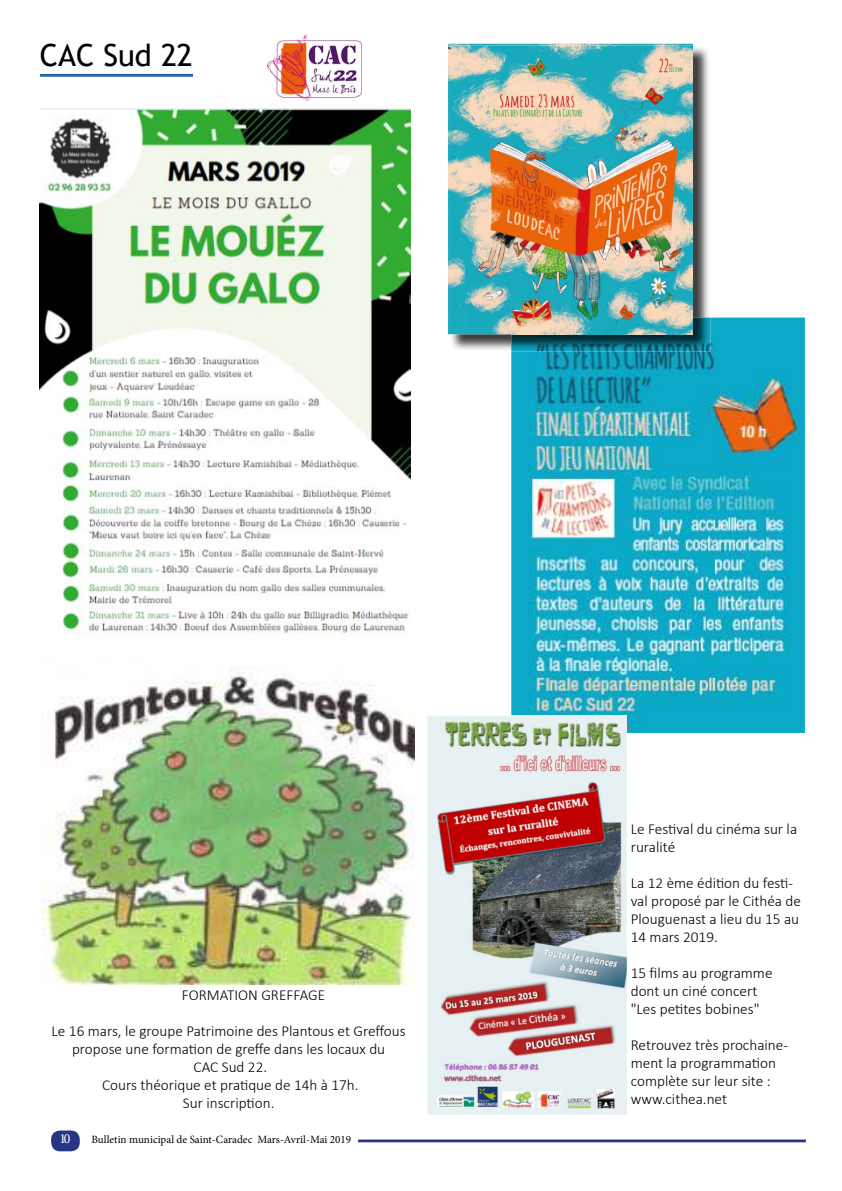
<style>
.page{position:relative;width:842px;height:1191px;background:#fff}
.page>*{position:absolute;margin:0;border:0;box-sizing:border-box;transform-origin:0 0}
.t1{font:30.5px "Trebuchet MS";color:#000}
.t2{font:300 15.2px/18px "Calibri";color:#000}
.t3{font:13.9px "Minion Pro";color:#fff}
.t4{font:11.1px "Minion Pro";color:#000}
</style>
<div class="page">
<hr style="left:358px;top:1140px;width:448px;height:2px;background:#283583">
<div style="left:50px;top:1130px;width:30px;height:22px;background:#283583;border-radius:10px"></div>
<div style="left:50px;top:1129px;width:31px;height:24px;border:1px solid #fff;border-radius:10px"></div>
<hr style="left:40px;top:74px;width:153px;height:3px;background:#2363ad">
<img style="left:268px;top:34px;width:94px;height:66px">
<img style="left:39px;top:108px;width:371px;height:527px">
<img style="left:42px;top:669px;width:372px;height:316px">
<img style="left:511px;top:318px;width:294px;height:415px">
<img style="left:450px;top:47px;width:260px;height:303px">
<img style="left:511px;top:318px;width:199px;height:33px">
<img style="left:450px;top:46px;width:243px;height:288px">
<img style="left:511px;top:318px;width:182px;height:16px">
<img style="left:428px;top:716px;width:199px;height:399px">
<img style="left:511px;top:716px;width:116px;height:17px">
<h1 class="t1" style="left:40px;top:42px;width:155px">CAC Sud 22</h1>
<p class="t2" style="left:182px;top:987px;width:145px">FORMATION GREFFAGE</p>
<p class="t2" style="left:52px;top:1023px;width:356px;text-align:center">Le 16 mars, le groupe Patrimoine des Plantous et Greffous propose une formaÅon de greffe dans les locaux du<br>CAC Sud 22.<br>Cours théorique et praÅque de 14h à 17h.<br>Sur inscripÅon.</p>
<p class="t3" style="left:59px;top:1133px;width:13px">10</p>
<p class="t4" style="left:91px;top:1135px;width:261px">Bulletin municipal de Saint-Caradec Mars-Avril-Mai 2019</p>
<p class="t2" style="left:631px;top:821px;width:168px">Le FesÅval du cinéma sur la ruralité</p>
<p class="t2" style="left:631px;top:875px;width:172px">La 12 ème édiÅon du fesÅ&shy;val proposé par le Cithéa de<br>Plouguenast a lieu du 15 au<br>14 mars 2019.</p>
<p class="t2" style="left:631px;top:965px;width:143px">15 films au programme dont un ciné concert "Les peÅtes bobines"</p>
<p class="t2" style="left:631px;top:1037px;width:159px">Retrouvez très prochaine&shy;ment la programmaÅon complète sur leur site : www.cithea.net</p>
</div>
